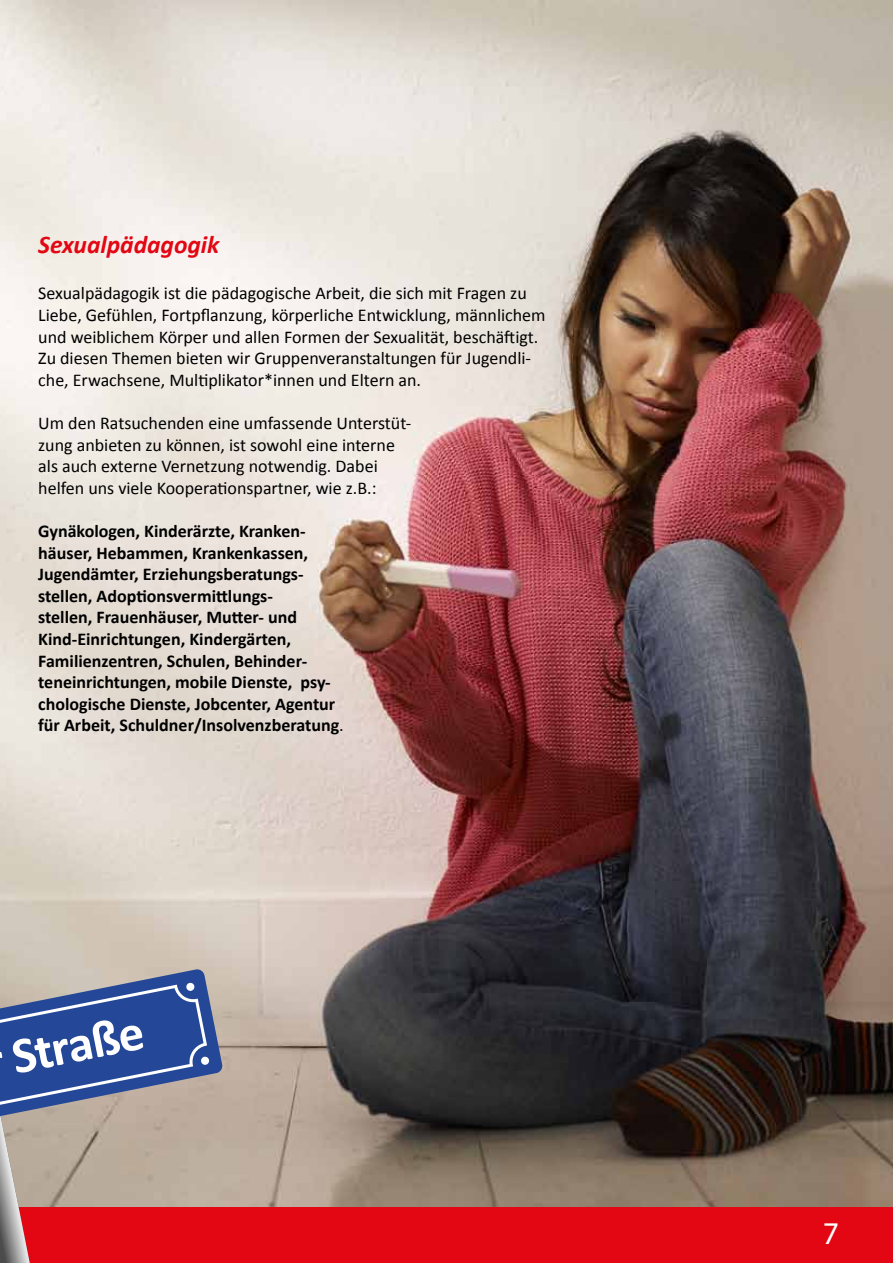
<style>
.page{position:relative;width:893px;height:1263px;background:#fff}
.page>*{position:absolute;margin:0;border:0;box-sizing:border-box;transform-origin:0 0}
.t1{font:700 51.3px "Calibri";color:#fff}
.t2{font:31.65px "Myriad Pro";color:#fff}
.t3{font:italic 700 25.5px "Calibri";color:#e30613}
.t4{font:18px/21.6px "Calibri";color:#000}
.t5{font:700 18px/21.6px "Calibri";color:#000}
.s1{font-weight:400}
</style>
<div class="page">
<div style="left:0;top:1206px;width:893px;height:57px;background:#e30613"></div>
<img style="left:0;top:0;width:893px;height:1206px">
<svg style="left:0;top:969px;width:223px;height:294px"></svg>
<svg style="left:186px;top:982px;width:9px;height:9px"></svg>
<div style="left:201px;top:1056px;width:8px;height:9px;background:#fff;border-radius:4px"></div>
<h3 class="t3" style="left:38px;top:228px;width:183px">Sexualpädagogik</h3>
<p class="t4" style="left:38px;top:282px;width:509px">Sexualpädagogik ist die pädagogische Arbeit, die sich mit Fragen zu Liebe, Gefühlen, Fortpflanzung, körperliche Entwicklung, männlichem und weiblichem Körper und allen Formen der Sexualität, beschäftigt.<br>Zu diesen Themen bieten wir Gruppenveranstaltungen für Jugendli&shy;che, Erwachsene, Multiplikator*innen und Eltern an.</p>
<p class="t4" style="left:38px;top:411px;width:375px">Um den Ratsuchenden eine umfassende Unterstüt&shy;zung anbieten zu können, ist sowohl eine interne als auch externe Vernetzung notwendig. Dabei helfen uns viele Kooperationspartner, wie z.B.:</p>
<p class="t5" style="left:38px;top:519px;width:307px">Gynäkologen, Kinderärzte, Kranken&shy;häuser, Hebammen, Krankenkassen, Jugendämter, Erziehungsberatungs&shy;stellen, Adoptionsvermittlungs-<br>stellen, Frauenhäuser, Mutter- und Kind-Einrichtungen, Kindergärten, Familienzentren, Schulen, Behinder&shy;teneinrichtungen, mobile Dienste, psy&shy;chologische Dienste, Jobcenter, Agentur für Arbeit, Schuldner/Insolvenzberatung<span class="s1">.</span></p>
<h1 class="t1" style="left:6px;top:1025px;width:134px;rotate:-11deg">Straße</h1>
<h2 class="t2" style="left:823px;top:1214px;width:18px">7</h2>
</div>
